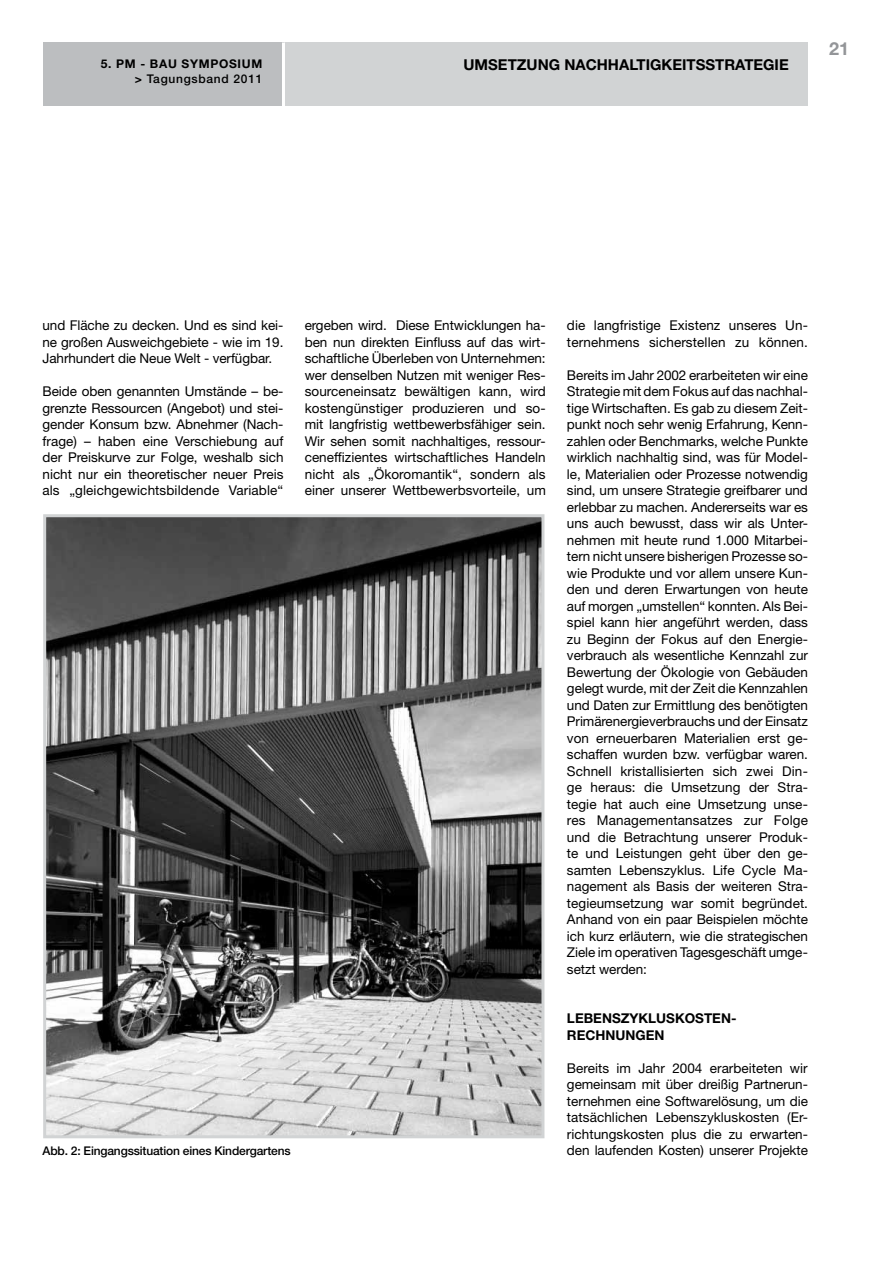
<style>
.page{position:relative;width:893px;height:1263px;background:#fff}
.page>*{position:absolute;margin:0;border:0;box-sizing:border-box;transform-origin:0 0}
.t1{font:700 18px "Helvetica Neue LT Std";color:#939598}
.t2{font:700 15px "Helvetica Neue LT Std";color:#000}
.t3{font:13.5px/16.5px "Helvetica Neue LT Std";color:#000;text-align:justify}
.t4{font:700 13.5px "Helvetica Neue LT Std";color:#000}
.t5{font:500 12px "Helvetica Neue LT Std";letter-spacing:-.015em;color:#000}
.t6{font:700 12px/14.4px "Helvetica Neue LT Std";letter-spacing:.06em;color:#000;text-align:right}
.s1{font-weight:500}
</style>
<div class="page">
<div style="left:283px;top:43px;width:525px;height:63px;background:#d1d3d4"></div>
<div style="left:43px;top:43px;width:240px;height:63px;background:#bcbec0"></div>
<hr style="left:282px;top:43px;width:3px;height:63px;background:#fff">
<img style="left:47px;top:518px;width:493px;height:616px">
<div style="left:43px;top:514px;width:501px;height:624px;border:3px solid #d1d3d4"></div>
<p class="t6" style="left:101px;top:56px;width:163px">5. PM - BAU SYMPOSIUM &gt; <span class="s1">Tagungsband 2011</span></p>
<p class="t2" style="left:463px;top:56px;width:23px">UMSETZUNG</p>
<p class="t2" style="left:564px;top:56px;width:22px">NACHHALTIGKEITSSTRATEGIE</p>
<h1 class="t1" style="left:829px;top:38px;width:22px">21</h1>
<p class="t3" style="left:43px;top:317px;width:242px">und Fläche zu decken. Und es sind kei&shy;ne großen Ausweichgebiete - wie im 19.<br>Jahrhundert die Neue Welt - verfügbar.</p>
<p class="t3" style="left:43px;top:383px;width:243px">Beide oben genannten Umstände – be&shy;grenzte Ressourcen (Angebot) und stei&shy;gender Konsum bzw. Abnehmer (Nach&shy;frage) – haben eine Verschiebung auf der Preiskurve zur Folge, weshalb sich nicht nur ein theoretischer neuer Preis als „gleichgewichtsbildende Variable“</p>
<p class="t3" style="left:305px;top:317px;width:243px">ergeben wird. Diese Entwicklungen ha&shy;ben nun direkten Einfluss auf das wirt&shy;schaftliche Überleben von Unternehmen: wer denselben Nutzen mit weniger Res&shy;sourceneinsatz bewältigen kann, wird kostengünstiger produzieren und so&shy;mit langfristig wettbewerbsfähiger sein.<br>Wir sehen somit nachhaltiges, ressour&shy;ceneffizientes wirtschaftliches Handeln nicht als „Ökoromantik“, sondern als einer unserer Wettbewerbsvorteile, um</p>
<p class="t3" style="left:567px;top:317px;width:242px">die langfristige Existenz unseres Un&shy;ternehmens sicherstellen zu können.</p>
<p class="t3" style="left:567px;top:367px;width:243px">Bereits im Jahr 2002 erarbeiteten wir eine Strategie mit dem Fokus auf das nachhal&shy;tige Wirtschaften. Es gab zu diesem Zeit&shy;punkt noch sehr wenig Erfahrung, Kenn&shy;zahlen oder Benchmarks, welche Punkte wirklich nachhaltig sind, was für Model&shy;le, Materialien oder Prozesse notwendig sind, um unsere Strategie greifbarer und erlebbar zu machen. Andererseits war es uns auch bewusst, dass wir als Unter&shy;nehmen mit heute rund 1.000 Mitarbei&shy;tern nicht unsere bisherigen Prozesse so&shy;wie Produkte und vor allem unsere Kun&shy;den und deren Erwartungen von heute auf morgen „umstellen“ konnten. Als Bei&shy;spiel kann hier angeführt werden, dass zu Beginn der Fokus auf den Energie&shy;verbrauch als wesentliche Kennzahl zur Bewertung der Ökologie von Gebäuden gelegt wurde, mit der Zeit die Kennzahlen und Daten zur Ermittlung des benötigten Primärenergieverbrauchs und der Einsatz von erneuerbaren Materialien erst ge&shy;schaffen wurden bzw. verfügbar waren.<br>Schnell kristallisierten sich zwei Din&shy;ge heraus: die Umsetzung der Stra&shy;tegie hat auch eine Umsetzung unse&shy;res Managementansatzes zur Folge und die Betrachtung unserer Produk&shy;te und Leistungen geht über den ge&shy;samten Lebenszyklus. Life Cycle Ma&shy;nagement als Basis der weiteren Stra&shy;tegieumsetzung war somit begründet.<br>Anhand von ein paar Beispielen möchte ich kurz erläutern, wie die strategischen Ziele im operativen Tagesgeschäft umge&shy;setzt werden:</p>
<p class="t4" style="left:567px;top:1010px;width:19px">LEBENSZYKLUSKOSTEN</p>
<p class="t4" style="left:731px;top:1010px;width:7px">-</p>
<p class="t4" style="left:567px;top:1026px;width:11px">RECHNUNGEN</p>
<p class="t3" style="left:567px;top:1059px;width:242px">Bereits im Jahr 2004 erarbeiteten wir gemeinsam mit über dreißig Partnerun&shy;ternehmen eine Softwarelösung, um die tatsächlichen Lebenszykluskosten (Er&shy;richtungskosten plus die zu erwarten-</p>
<p class="t5" style="left:43px;top:1144px;width:250px">Abb. 2: Eingangssituation eines Kindergartens</p>
<p class="t3" style="left:567px;top:1142px;width:242px">den laufenden Kosten) unserer Projekte</p>
</div>
